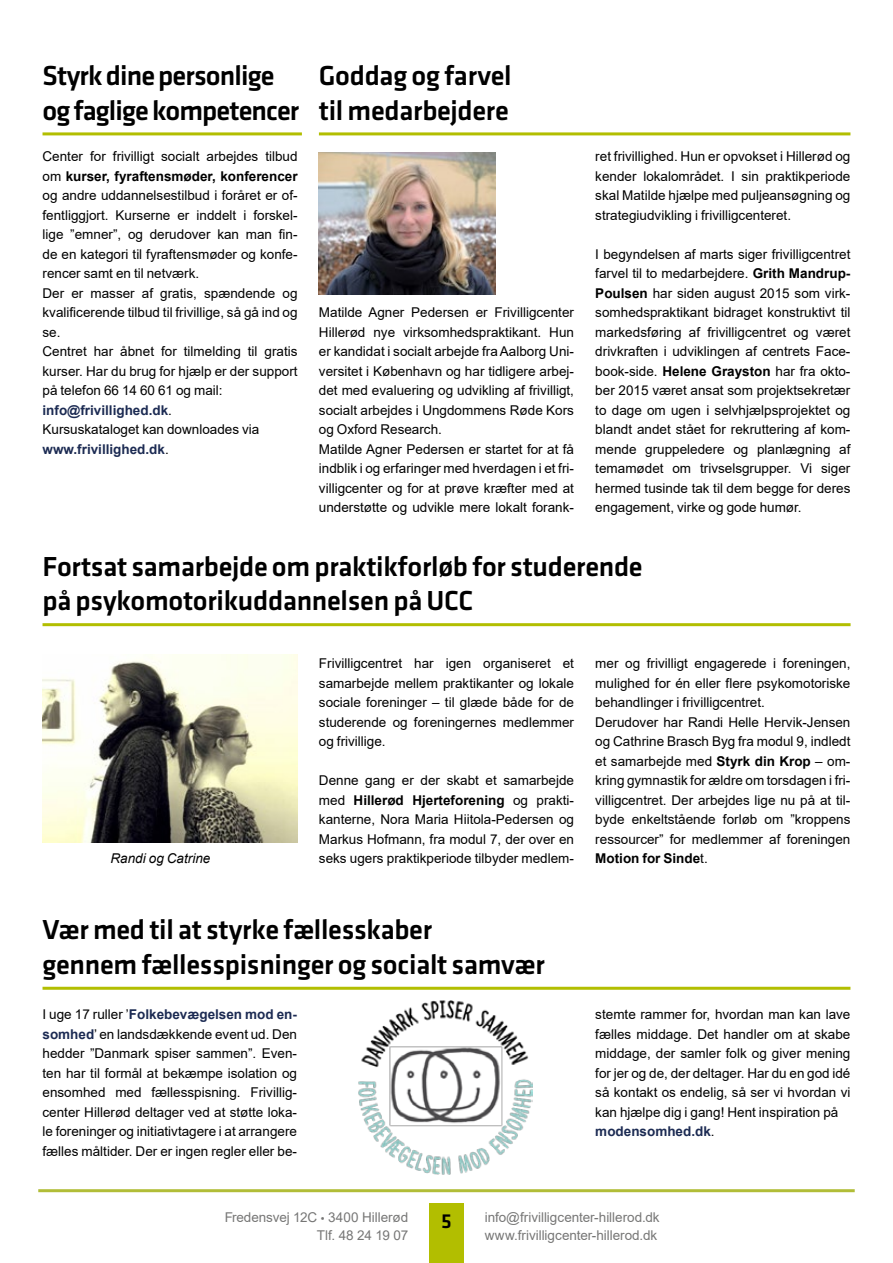
<style>
.page{position:relative;width:893px;height:1263px;background:#fff}
.page>*{position:absolute;margin:0;border:0;box-sizing:border-box;transform-origin:0 0}
.Overskrift_1{font:500 28.5px/34.5px "Klavika";letter-spacing:-.01em;color:#000}
.Overskrift_1-2{font:500 28.5px/34.5px "Klavika";letter-spacing:-.03em;color:#000}
.t1{font:500 21px "Klavika";color:#000}
.Brød{font:13.5px/19.5px "Arial";color:#000;text-align:justify}
.t2{font:13.5px/18px "Arial";letter-spacing:-.005em;color:#3b3b3a;text-align:right}
.Brød-2{font:700 13.5px "Arial";color:#1c2b53}
.Brød-3{font:italic 13.5px "Arial";color:#000}
.s1{font-weight:700}
.s2{font-weight:400;color:#000}
.s3{font-weight:700;color:#1c2b53}
.s4{font-family:"Myriad Pro"}
</style>
<div class="page">
<hr style="left:38px;top:1189px;width:817px;height:3px;background:#b1bd37">
<div style="left:429px;top:1203px;width:34px;height:60px;background:#b2be00"></div>
<hr style="left:43px;top:132px;width:259px;height:3px;background:#b2be00">
<img style="left:319px;top:152px;width:176px;height:142px">
<hr style="left:319px;top:132px;width:531px;height:3px;background:#b2be00">
<img style="left:43px;top:654px;width:255px;height:189px">
<hr style="left:43px;top:623px;width:808px;height:3px;background:#b2be00">
<img style="left:358px;top:1000px;width:175px;height:174px">
<hr style="left:43px;top:987px;width:807px;height:3px;background:#b2be00">
<p class="Overskrift_1-2" style="left:43px;top:59px;width:258px">Styrk dine personlige og faglige kompetencer</p>
<p class="Overskrift_1" style="left:319px;top:59px;width:194px">Goddag og farvel til medarbejdere</p>
<p class="Brød" style="left:43px;top:147px;width:257px">Center for frivilligt socialt arbejdes tilbud om <span class="s1">kurser, fyraftensmøder, konferencer </span>og andre uddannelsestilbud i foråret er of&shy;fentliggjort. Kurserne er inddelt i forskel&shy;lige ”emner”, og derudover kan man fin&shy;de en kategori til fyraftensmøder og konfe&shy;rencer samt en til netværk.</p>
<p class="Brød" style="left:43px;top:283px;width:257px">Der er masser af gratis, spændende og kvalificerende tilbud til frivillige, så gå ind og se.</p>
<p class="Brød" style="left:43px;top:342px;width:257px">Centret har åbnet for tilmelding til gratis kurser. Har du brug for hjælp er der support på telefon 66 14 60 61 og mail:</p>
<p class="Brød-2" style="left:43px;top:401px;width:131px">info@frivillighed.dk<span class="s2">.</span></p>
<p class="Brød" style="left:43px;top:420px;width:218px">Kursuskataloget kan downloades via</p>
<p class="Brød-2" style="left:43px;top:440px;width:128px">www.frivillighed.dk<span class="s2">.</span></p>
<p class="Brød" style="left:319px;top:303px;width:257px">Matilde Agner Pedersen er Frivilligcenter Hillerød nye virksomhedspraktikant. Hun er kandidat i socialt arbejde fra Aalborg Uni&shy;versitet i København og har tidligere arbej&shy;det med evaluering og udvikling af frivilligt, socialt arbejdes i Ungdommens Røde Kors og Oxford Research.</p>
<p class="Brød" style="left:319px;top:439px;width:257px">Matilde Agner Pedersen er startet for at få indblik i og erfaringer med hverdagen i et fri&shy;villigcenter og for at prøve kræfter med at understøtte og udvikle mere lokalt forank-</p>
<p class="Brød" style="left:595px;top:147px;width:257px">ret frivillighed. Hun er opvokset i Hillerød og kender lokalområdet. I sin praktikperiode skal Matilde hjælpe med puljeansøgning og strategiudvikling i frivilligcenteret.</p>
<p class="Brød" style="left:595px;top:244px;width:257px">I begyndelsen af marts siger frivilligcentret farvel til to medarbejdere. <span class="s1">Grith Mandrup-Poulsen</span> har siden august 2015 som virk&shy;somhedspraktikant bidraget konstruktivt til markedsføring af frivilligcentret og været drivkraften i udviklingen af centrets Face&shy;book-side. <span class="s1">Helene Grayston</span> har fra okto&shy;ber 2015 været ansat som projektsekretær to dage om ugen i selvhjælpsprojektet og blandt andet stået for rekruttering af kom&shy;mende gruppeledere og planlægning af temamødet om trivselsgrupper. Vi siger hermed tusinde tak til dem begge for deres engagement, virke og gode humør.</p>
<p class="Overskrift_1" style="left:43px;top:550px;width:602px">Fortsat samarbejde om praktikforløb for studerende på psykomotorikuddannelsen på UCC</p>
<p class="Brød-3" style="left:111px;top:850px;width:101px">Randi og Catrine</p>
<p class="Brød" style="left:319px;top:654px;width:257px">Frivilligcentret har igen organiseret et samarbejde mellem praktikanter og lokale sociale foreninger – til glæde både for de studerende og foreningernes medlemmer og frivillige.</p>
<p class="Brød" style="left:319px;top:771px;width:257px">Denne gang er der skabt et samarbejde med <span class="s1">Hillerød Hjerteforening</span> og prakti&shy;kanterne, Nora Maria Hiitola-Pedersen og Markus Hofmann, fra modul 7, der over en seks ugers praktikperiode tilbyder medlem-</p>
<p class="Brød" style="left:595px;top:654px;width:257px">mer og frivilligt engagerede i foreningen, mulighed for én eller flere psykomotoriske behandlinger i frivilligcentret.</p>
<p class="Brød" style="left:595px;top:712px;width:257px">Derudover har Randi Helle Hervik-Jensen og Cathrine Brasch Byg fra modul 9, indledt et samarbejde med <span class="s1">Styrk din Krop</span> – om&shy;kring gymnastik for ældre om torsdagen i fri&shy;villigcentret. Der arbejdes lige nu på at til&shy;byde enkeltstående forløb om ”kroppens ressourcer” for medlemmer af foreningen <span class="s1">Motion for Sinde</span>t.</p>
<p class="Overskrift_1" style="left:43px;top:913px;width:504px">Vær med til at styrke fællesskaber<br>gennem fællesspisninger og socialt samvær</p>
<p class="Brød" style="left:43px;top:1005px;width:256px">I uge 17 ruller ’<span class="s3">Folkebevægelsen mod en&shy;somhed</span>’ en landsdækkende event ud. Den hedder ”Danmark spiser sammen”. Even&shy;ten har til formål at bekæmpe isolation og ensomhed med fællesspisning. Frivillig&shy;center Hillerød deltager ved at støtte loka&shy;le foreninger og initiativtagere i at arrangere fælles måltider. Der er ingen regler eller be-</p>
<p class="Brød" style="left:595px;top:1005px;width:257px">stemte rammer for, hvordan man kan lave fælles middage. Det handler om at skabe middage, der samler folk og giver mening for jer og de, der deltager. Har du en god idé så kontakt os endelig, så ser vi hvordan vi kan hjælpe dig i gang! Hent inspiration på</p>
<p class="Brød-2" style="left:595px;top:1122px;width:121px">modensomhed.dk<span class="s2">.</span></p>
<p class="t2" style="left:224px;top:1208px;width:185px">Fredensvej 12C <span class="s4">•</span> 3400 Hillerød<br>Tlf. 48 24 19 07</p>
<h2 class="t1" style="left:441px;top:1209px;width:12px">5</h2>
<p class="t2" style="left:485px;top:1208px;width:176px;text-align:left">info@frivilligcenter-hillerod.dk www.frivilligcenter-hillerod.dk</p>
</div>
